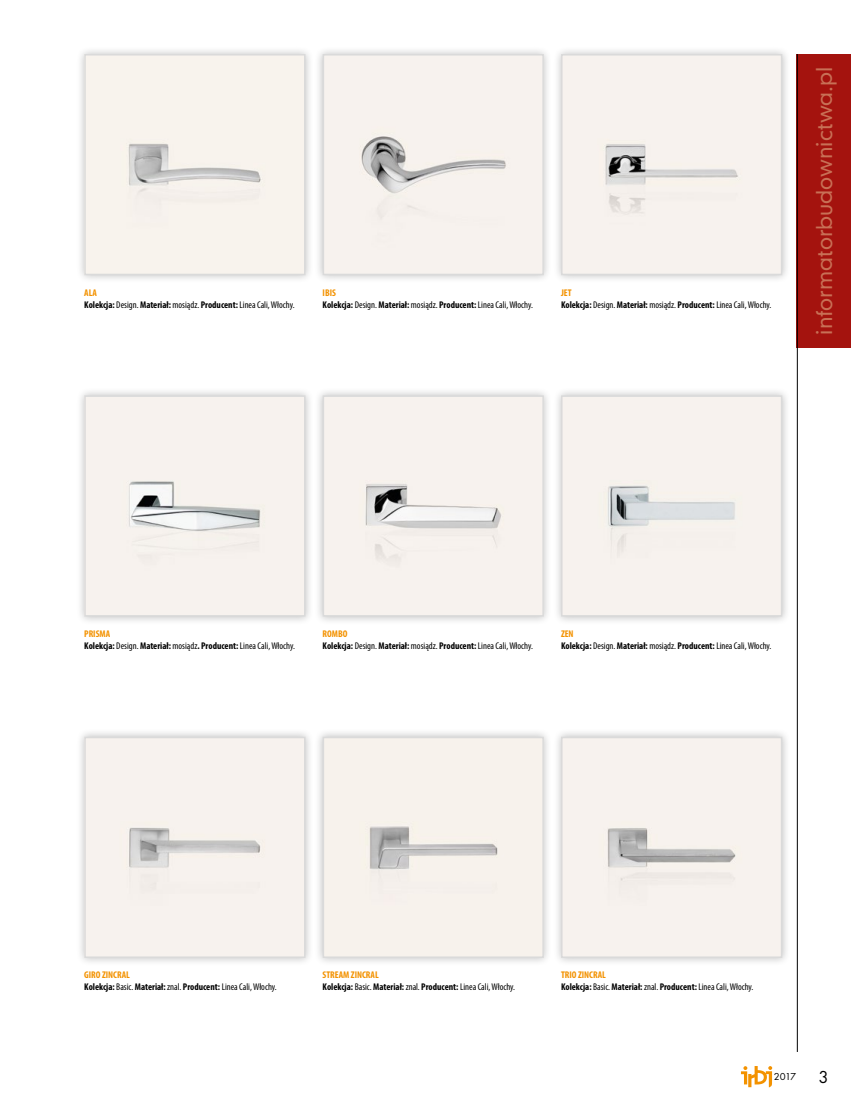
<style>
.page{position:relative;width:851px;height:1106px;background:#fff}
.page>*{position:absolute;margin:0;border:0;box-sizing:border-box;transform-origin:0 0}
.t1{font:21px "Geometric 706 Md EU";color:#c87056}
.t2{font:18px "Futura TEE";color:#000}
.t3{font:10.5px "Futura TEE";color:#000}
.galeria{font:condensed 9.75px "Myriad Pro";color:#000}
.galeria-2{font:700 condensed 9.75px "Myriad Pro";color:#000}
.galeria-3{font:700 condensed 9.75px "Myriad Pro";color:#f39200}
.s1{font-weight:700}
.s2{font-weight:400}
</style>
<div class="page">
<div style="left:796px;top:54px;width:54px;height:293px;background:#a4130e"></div>
<hr style="left:796px;top:54px;width:1px;height:998px;background:#000">
<svg style="left:741px;top:1066px;width:31px;height:21px"></svg>
<div style="left:75px;top:45px;width:239px;height:239px;background:#000;opacity:.25"></div>
<div style="left:87px;top:57px;width:215px;height:215px;background:#f8f3ed"></div>
<div style="left:84px;top:54px;width:221px;height:221px;border:2px solid #dadada"></div>
<div style="left:314px;top:45px;width:238px;height:239px;background:#000;opacity:.25"></div>
<div style="left:325px;top:57px;width:216px;height:215px;background:#f7f2ee"></div>
<div style="left:322px;top:54px;width:222px;height:221px;border:2px solid #dadada"></div>
<div style="left:552px;top:45px;width:238px;height:239px;background:#000;opacity:.25"></div>
<div style="left:564px;top:57px;width:215px;height:215px;background:#f7f2ee"></div>
<div style="left:561px;top:54px;width:221px;height:221px;border:2px solid #dadada"></div>
<div style="left:75px;top:387px;width:239px;height:238px;background:#000;opacity:.25"></div>
<img style="left:87px;top:398px;width:215px;height:215px">
<div style="left:84px;top:395px;width:221px;height:221px;border:2px solid #dadada"></div>
<div style="left:314px;top:387px;width:238px;height:238px;background:#000;opacity:.25"></div>
<div style="left:325px;top:398px;width:216px;height:215px;background:#f7f2ee"></div>
<div style="left:322px;top:395px;width:222px;height:221px;border:2px solid #dadada"></div>
<div style="left:552px;top:387px;width:238px;height:238px;background:#000;opacity:.25"></div>
<img style="left:564px;top:398px;width:215px;height:215px">
<div style="left:561px;top:395px;width:221px;height:221px;border:2px solid #dadada"></div>
<div style="left:75px;top:728px;width:239px;height:238px;background:#000;opacity:.25"></div>
<div style="left:87px;top:739px;width:215px;height:216px;background:#f7f2ee"></div>
<div style="left:84px;top:736px;width:221px;height:222px;border:2px solid #dadada"></div>
<div style="left:314px;top:728px;width:238px;height:238px;background:#000;opacity:.25"></div>
<div style="left:325px;top:739px;width:216px;height:216px;background:#f7f2ec"></div>
<div style="left:322px;top:736px;width:222px;height:222px;border:2px solid #dadada"></div>
<div style="left:552px;top:728px;width:238px;height:238px;background:#000;opacity:.25"></div>
<img style="left:564px;top:739px;width:215px;height:216px">
<div style="left:561px;top:736px;width:221px;height:222px;border:2px solid #dadada"></div>
<p class="galeria-3" style="left:84px;top:286px;width:14px">ALA</p>
<p class="galeria" style="left:84px;top:298px;width:212px"><span class="s1">Kolekcja:</span> Design. <span class="s1">Materiał:</span> mosiądz. <span class="s1">Producent:</span> Linea Cali, Włochy.</p>
<p class="galeria-3" style="left:322px;top:286px;width:15px">IBIS</p>
<p class="galeria" style="left:322px;top:298px;width:212px"><span class="s1">Kolekcja:</span> Design. <span class="s1">Materiał:</span> mosiądz. <span class="s1">Producent:</span> Linea Cali, Włochy.</p>
<p class="galeria-3" style="left:561px;top:286px;width:12px">JET</p>
<p class="galeria" style="left:561px;top:298px;width:212px"><span class="s1">Kolekcja:</span> Design. <span class="s1">Materiał:</span> mosiądz. <span class="s1">Producent:</span> Linea Cali, Włochy.</p>
<p class="t1" style="left:810px;top:335px;width:269px;rotate:-90deg">informatorbudownictwa.pl</p>
<p class="galeria-3" style="left:84px;top:627px;width:27px">PRISMA</p>
<p class="galeria" style="left:84px;top:640px;width:212px"><span class="s1">Kolekcja:</span> Design. <span class="s1">Materiał:</span> mosiądz<span class="s1">. Producent:</span> Linea Cali, Włochy.</p>
<p class="galeria-3" style="left:322px;top:627px;width:26px">ROMBO</p>
<p class="galeria" style="left:322px;top:640px;width:212px"><span class="s1">Kolekcja:</span> Design. <span class="s1">Materiał:</span> mosiądz. <span class="s1">Producent:</span> Linea Cali, Włochy.</p>
<p class="galeria-3" style="left:561px;top:627px;width:14px">ZEN</p>
<p class="galeria" style="left:561px;top:640px;width:212px"><span class="s1">Kolekcja:</span> Design. <span class="s1">Materiał:</span> mosiądz. <span class="s1">Producent:</span> Linea Cali, Włochy.</p>
<p class="galeria-3" style="left:84px;top:969px;width:47px">GIRO ZINCRAL</p>
<p class="galeria-2" style="left:84px;top:981px;width:194px">Kolekcja: <span class="s2">Basic.</span> Materiał: <span class="s2">znal.</span> Producent: <span class="s2">Linea Cali, Włochy.</span></p>
<p class="galeria-3" style="left:322px;top:969px;width:58px">STREAM ZINCRAL</p>
<p class="galeria-2" style="left:322px;top:981px;width:194px">Kolekcja: <span class="s2">Basic.</span> Materiał: <span class="s2">znal.</span> Producent: <span class="s2">Linea Cali, Włochy.</span></p>
<p class="galeria-3" style="left:561px;top:969px;width:46px">TRIO ZINCRAL</p>
<p class="galeria-2" style="left:561px;top:981px;width:194px">Kolekcja: <span class="s2">Basic.</span> Materiał: <span class="s2">znal.</span> Producent: <span class="s2">Linea Cali, Włochy.</span></p>
<p class="t3" style="left:773px;top:1070px;width:24px">2017</p>
<p class="t2" style="left:818px;top:1065px;width:12px">3</p>
</div>
